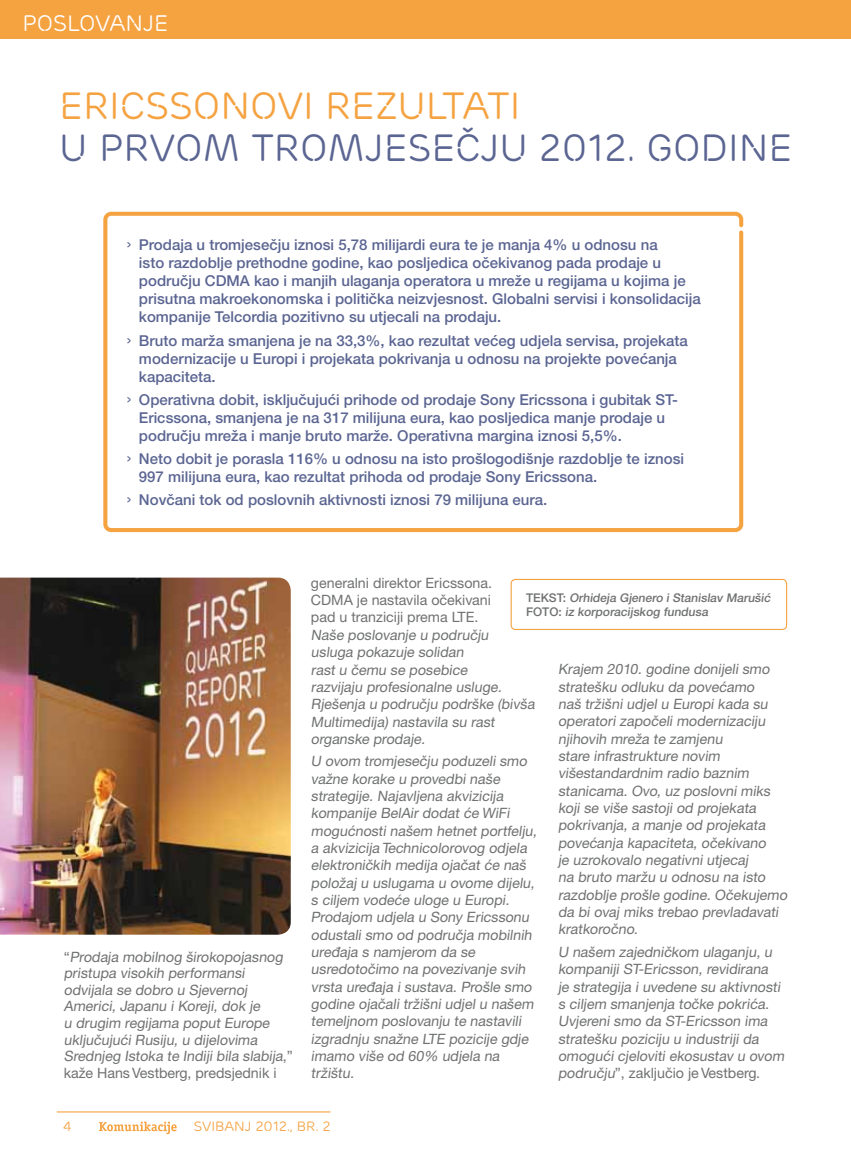
<style>
.page{position:relative;width:851px;height:1149px;background:#fff}
.page>*{position:absolute;margin:0;border:0;box-sizing:border-box;transform-origin:0 0}
.t1{font:37.95px "Ericsson Capital";color:#5b6592}
.t2{font:37.95px "Ericsson Capital";color:#f5a241}
.t3{font:22.5px "Ericsson Capital";color:#fff}
.t4{font:500 15px/18px "Ericsson Sans";color:#5b6592}
.t5{font:14.25px/17.4px "Ericsson Sans";color:#707172}
.t6{font:13.5px "Ericsson Capital";color:#f5a241}
.t7{font:500 12px "Ericsson Sans";letter-spacing:-.16em;color:#707172}
.s1{font-family:"Ericsson Capital";font-weight:400}
</style>
<div class="page">
<div style="left:510px;top:578px;width:277px;height:52px;border:1px solid #f5a241;border-radius:4px"></div>
<svg style="left:99px;top:1121px;width:78px;height:12px"></svg>
<hr style="left:57px;top:1110px;width:273px;height:2px;background:#f5a241">
<div style="left:0;top:0;width:850px;height:38px;background:#f5a241"></div>
<img style="left:0;top:577px;width:291px;height:357px">
<svg style="left:103px;top:212px;width:640px;height:320px"></svg>
<h2 class="t3" style="left:22px;top:10px;width:147px">POSLOVANJE</h2>
<h1 class="t2" style="left:59px;top:83px;width:462px">E RICSSONOVI REZULTATI</h1>
<h1 class="t1" style="left:59px;top:125px;width:734px">U PRVOM TROMJESEČJU 2012. GODINE</h1>
<p class="t4" style="left:139px;top:236px;width:563px;text-indent:-13px"><span class="s1">›</span> Prodaja u tromjesečju iznosi 5,78 milijardi eura te je manja 4% u odnosu na<br>isto razdoblje prethodne godine, kao posljedica očekivanog pada prodaje u području CD MA kao i manjih ulaganja operatora u mreže u regijama u kojima je prisutna makroekonomska i politička neizvjesnost. Globalni servisi i konsolidacija kompanije Telcordia pozitivno su utjecali na prodaju.</p>
<p class="t4" style="left:139px;top:331px;width:550px;text-indent:-13px"><span class="s1">›</span> Bruto marža smanjena je na 33,3%, kao rezultat većeg udjela servisa, projekata modernizacije u Europi i projekata pokrivanja u odnosu na projekte povećanja kapaciteta.</p>
<p class="t4" style="left:139px;top:390px;width:540px;text-indent:-13px"><span class="s1">›</span> Operativna dobit, isključujući prihode od prodaje Sony Ericssona i gubitak ST-<br>Ericssona, smanjena je na 317 milijuna eura, kao posljedica manje prodaje u području mreža i manje bruto marže. Operativna margina iznosi 5,5%.</p>
<p class="t4" style="left:139px;top:449px;width:546px;text-indent:-13px"><span class="s1">›</span> Neto dobit je porasla 116% u odnosu na isto prošlogodišnje razdoblje te iznosi<br>997 milijuna eura, kao rezultat prihoda od prodaje Sony Ericssona.</p>
<p class="t4" style="left:126px;top:490px;width:422px"><span class="s1">›</span> Novčani tok od poslovnih aktivnosti iznosi 79 milijuna eura.</p>
<p class="t5" style="left:64px;top:948px;width:230px;line-height:16.5px">“ Prodaja mobilnog širokopojasnog pristupa visokih performansi odvijala se dobro u Sjevernoj Americi, Japanu i Korej i, dok je<br>u drugim regijama poput Europe uključujući Rusiju, u dijelovima Srednjeg Istoka te Indij i bila slabija, ” kaže Hans Vestberg, predsjednik i</p>
<p class="t5" style="left:311px;top:574px;width:227px">generalni direktor Ericssona.<br>CDMA je nastavila očekivani<br>pad u tranziciji prema LTE.<br>Naše poslovanje u područj u usluga pokazuje solidan<br>rast u čemu se posebice<br>razvijaju profesionalne usluge.<br>Rješenja u područj u podrške (bivša<br>Multimedija) nastavila su rast organske prodaje.</p>
<p class="t5" style="left:311px;top:752px;width:229px">U ovom tromjesečj u poduzeli smo važne korake u provedbi naše strategije. Najavljena akvizicija kompanije BelAir dodat će WiFi mogućnosti našem hetnet portfelj u, a akvizicija Technicolorovog odjela elektroničkih medija ojačat će naš položaj u uslugama u ovome dijelu, s ciljem vodeće uloge u Europi.<br>Prodajom udjela u Sony Ericssonu odustali smo od područja mobilnih uređaja s namjerom da se usredotočimo na povezivanje svih vrsta uređaja i sustava. Prošle smo godine ojačali tržišni udjel u našem temeljnom poslovanju te nastavili izgradnj u snažne LTE pozicije gdje imamo više od 60% udjela na tržištu.</p>
<p class="t7" style="left:526px;top:590px;width:9px">TEKST</p>
<p class="t7" style="left:562px;top:590px;width:211px">: Orhideja Gjenero i Stanislav Marušić</p>
<p class="t7" style="left:526px;top:604px;width:17px">FOTO</p>
<p class="t7" style="left:558px;top:604px;width:153px">: iz korporacijskog fundusa</p>
<p class="t5" style="left:558px;top:660px;width:233px">Krajem 2010. godine donijeli smo stratešku odluku da povećamo<br>naš tržišni udjel u Europi kada su operatori započeli modernizacij u<br>nj ihovih mreža te zamjenu<br>stare infrastrukture novim višestandardnim radio baznim stanicama. Ovo, uz poslovni miks koj i se više sastoj i od proj ekata pokrivanja, a manje od projekata povećanja kapaciteta, očekivano<br>je uzrokovalo negativni utjecaj<br>na bruto maržu u odnosu na isto razdoblje prošle godine. Očekujemo da bi ovaj miks trebao prevladavati kratkoročno.</p>
<p class="t5" style="left:558px;top:943px;width:230px">U našem zajedničkom ulaganju, u kompanij i ST-Ericsson, revidirana je strategija i uvedene su aktivnosti s ciljem smanjenja točke pokrića.<br>Uvjereni smo da ST-Ericsson ima stratešku pozicij u u industrij i da omogući cjeloviti ekosustav u ovom području”, zaključio je Vestberg.</p>
<p class="t6" style="left:63px;top:1118px;width:10px">4</p>
<p class="t6" style="left:194px;top:1118px;width:138px">SVIBANJ 2012., BR. 2</p>
</div>
